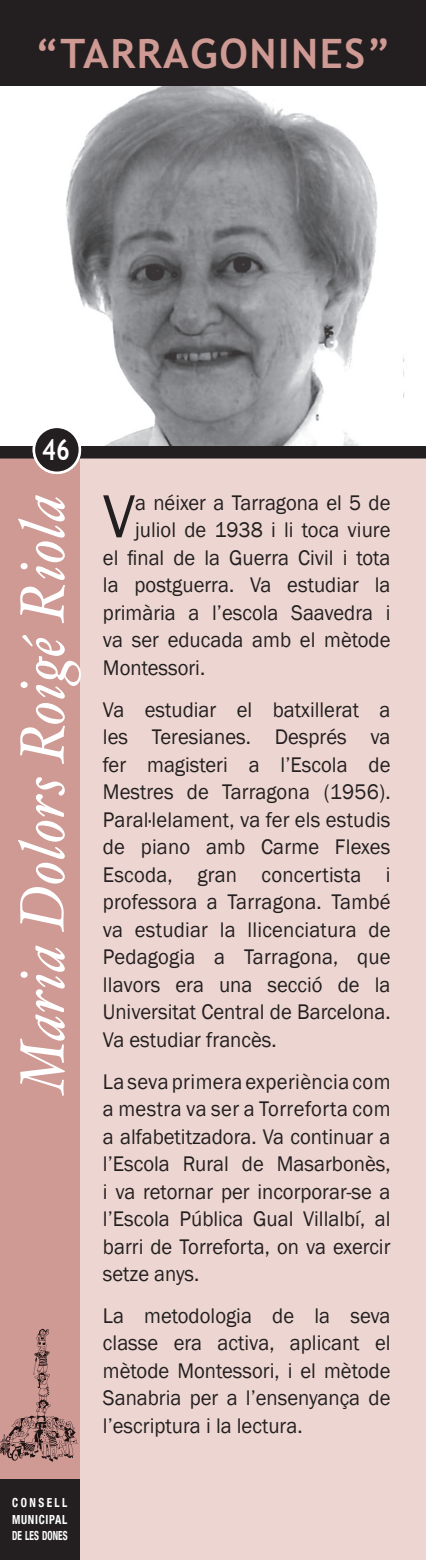
<style>
.page{position:relative;width:426px;height:1560px;background:#fff}
.page>*{position:absolute;margin:0;border:0;box-sizing:border-box;transform-origin:0 0}
.text_punt{font:63px "Franklin Gothic";color:#231f20;scale:.95 1}
.nom_gran{font:italic 62.5px "Hoefler Text";letter-spacing:.03em;color:#fff;scale:.9 1}
.t1{font:700 40.5px "Trebuchet MS";letter-spacing:.04em;color:#cf9994}
.t2{font:700 29.25px "Trebuchet MS";color:#fff;scale:.8 1}
.text_punt-2{font:21.75px/27.5px "Franklin Gothic";color:#231f20;text-align:justify;scale:.95 1}
.t3{font:700 condensed 12.5px "Helvetica Neue";color:#fff;scale:.75 1}
.t4{font:700 condensed 12.5px "Helvetica Neue";letter-spacing:.065em;color:#fff;scale:.9 1}
.t5{font:700 condensed 12.5px "Helvetica Neue";letter-spacing:.22em;color:#fff;scale:.9 1}
</style>
<div class="page">
<img style="left:0;top:85px;width:425px;height:361px">
<div style="left:0;top:455px;width:425px;height:1104px;background:#edd6d1"></div>
<div style="left:0;top:455px;width:80px;height:1104px;background:#cf9994"></div>
<div style="left:0;top:446px;width:425px;height:12px;background:#231f20"></div>
<div style="left:0;top:0;width:425px;height:85px;background:#231f20"></div>
<div style="left:0;top:1479px;width:80px;height:80px;background:#231f20"></div>
<div style="left:34px;top:427px;width:46px;height:46px;background:#231f20;border-radius:50%"></div>
<div style="left:33px;top:425px;width:48px;height:49px;border:2px solid #fff;border-radius:50%"></div>
<svg style="left:0;top:1328px;width:79px;height:133px"></svg>
<p class="t1" style="left:35px;top:28px;width:356px">“TARRAGONINES”</p>
<p class="t2" style="left:42px;top:431px;width:36px">46</p>
<p class="nom_gran" style="left:5px;top:1093px;width:668px;rotate:-90deg">Maria Dolors Roigé Riola</p>
<p class="text_punt" style="left:103px;top:477px;width:35px">V</p>
<p class="text_punt-2" style="left:135px;top:489px;width:270px">a néixer a Tarragona el 5 de</p>
<p class="text_punt-2" style="left:135px;top:516px;width:270px">juliol de 1938 i li toca viure</p>
<p class="text_punt-2" style="left:103px;top:544px;width:304px">el final de la Guerra Civil i tota</p>
<p class="text_punt-2" style="left:103px;top:571px;width:304px">la postguerra. Va estudiar la</p>
<p class="text_punt-2" style="left:103px;top:599px;width:304px">primària a l’escola Saavedra i</p>
<p class="text_punt-2" style="left:103px;top:626px;width:304px">va ser educada amb el mètode</p>
<p class="text_punt-2" style="left:103px;top:654px;width:109px">Montessori.</p>
<p class="text_punt-2" style="left:103px;top:696px;width:304px">Va estudiar el batxillerat a les Teresianes. Després va fer magisteri a l’Escola de Mestres de Tarragona (1956).<br>Paral·lelament, va fer els estudis de piano amb Carme Flexes Escoda, gran concertista i professora a Tarragona. També va estudiar la llicenciatura de Pedagogia a Tarragona, que llavors era una secció de la Universitat Central de Barcelona.<br>Va estudiar francès.</p>
<p class="text_punt-2" style="left:103px;top:1067px;width:304px">La seva primera experiència com a mestra va ser a Torreforta com a alfabetitzadora. Va continuar a l’Escola Rural de Masarbonès, i va retornar per incorporar-se a l’Escola Pública Gual Villalbí, al barri de Torreforta, on va exercir setze anys.</p>
<p class="text_punt-2" style="left:103px;top:1302px;width:304px">La metodologia de la seva classe era activa, aplicant el mètode Montessori, i el mètode Sanabria per a l’ensenyança de l’escriptura i la lectura.</p>
<p class="t5" style="left:12px;top:1492px;width:63px">CONSELL</p>
<p class="t4" style="left:12px;top:1508px;width:63px">MUNICIPAL</p>
<p class="t3" style="left:12px;top:1524px;width:75px">DE LES DONES</p>
</div>
